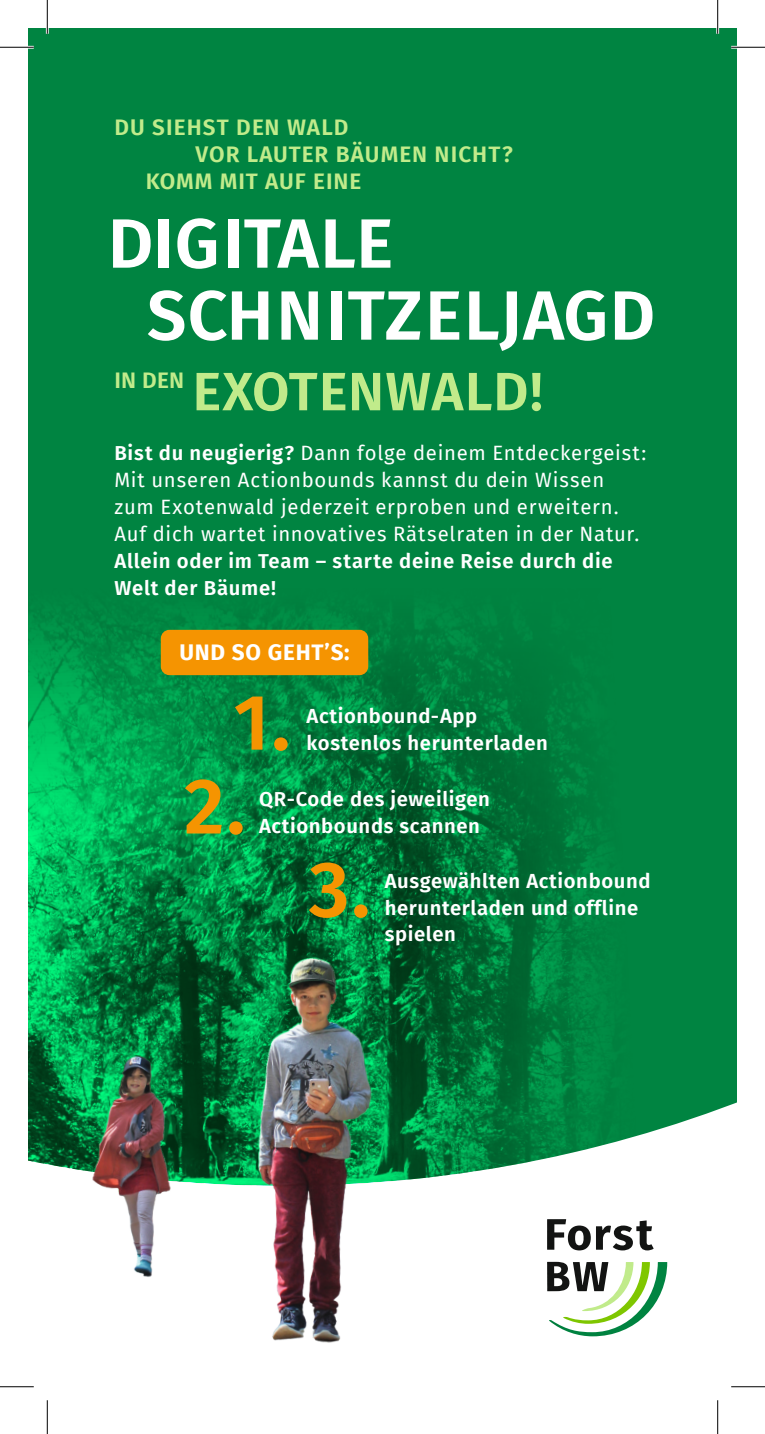
<style>
.page{position:relative;width:765px;height:1434px;background:#fff}
.page>*{position:absolute;margin:0;border:0;box-sizing:border-box;transform-origin:0 0}
.t1{font:600 78.75px "Fira Sans";color:#f59401}
.t2{font:600 69.75px/72px "Fira Sans";letter-spacing:.01em;color:#fff}
.t3{font:600 54px "Fira Sans";letter-spacing:.015em;color:#c1eb8b}
.t4{font:600 22.5px "Fira Sans";letter-spacing:.04em;color:#c1eb8b}
.t5{font:700 22.5px "Fira Sans";letter-spacing:.035em;color:#fff}
.t6{font:600 20.25px/27px "Fira Sans";letter-spacing:.03em;color:#fff}
.t7{font:20.25px/27px "Fira Sans";letter-spacing:.04em;color:#fff}
.s1{font-weight:600}
</style>
<div class="page">
<div style="left:28px;top:28px;width:708px;height:1082px;background:#008441"></div>
<img style="left:629px;top:502px;width:88px;height:826px">
<img style="left:28px;top:502px;width:601px;height:841px">
<div style="left:161px;top:630px;width:207px;height:45px;background:#f59401;border-radius:9px"></div>
<hr style="left:0;top:46px;width:34px;height:3px;background:#fff">
<hr style="left:730px;top:46px;width:34px;height:3px;background:#fff">
<hr style="left:46px;top:0;width:3px;height:34px;background:#fff">
<hr style="left:716px;top:0;width:2px;height:34px;background:#fff">
<hr style="left:0;top:47px;width:34px;height:1px;background:#000">
<hr style="left:730px;top:47px;width:34px;height:1px;background:#000">
<hr style="left:0;top:1386px;width:34px;height:1px;background:#000">
<hr style="left:730px;top:1386px;width:34px;height:1px;background:#000">
<hr style="left:47px;top:0;width:1px;height:34px;background:#000">
<hr style="left:47px;top:1400px;width:1px;height:34px;background:#000">
<hr style="left:717px;top:0;width:1px;height:34px;background:#000">
<hr style="left:717px;top:1400px;width:1px;height:34px;background:#000">
<p class="t4" style="left:114px;top:109px;width:235px">DU SIEHST DEN WALD</p>
<p class="t4" style="left:195px;top:136px;width:319px">VOR LAUTER BÄUMEN NICHT?</p>
<p class="t4" style="left:146px;top:163px;width:217px">KOMM MIT AUF EINE</p>
<h2 class="t2" style="left:147px;top:203px;width:509px;text-indent:-39px">DIGITALE<br>SCHNITZELJAGD</h2>
<p class="t4" style="left:114px;top:362px;width:71px">IN DEN</p>
<h3 class="t3" style="left:192px;top:347px;width:351px">EXOTENWALD!</h3>
<p class="t7" style="left:114px;top:438px;width:533px"><span class="s1">Bist du neugierig?</span> Dann folge deinem Entdeckergeist:<br>Mit unseren Actionbounds kannst du dein Wissen zum Exotenwald jederzeit erproben und erweitern.<br>Auf dich wartet innovatives Rätselraten in der Natur.</p>
<p class="t6" style="left:114px;top:546px;width:499px">Allein oder im Team – starte deine Reise durch die<br>Welt der Bäume!</p>
<p class="t5" style="left:179px;top:633px;width:172px">UND SO GEHT’S:</p>
<h1 class="t1" style="left:233px;top:657px;width:58px">1.</h1>
<p class="t6" style="left:306px;top:701px;width:243px">Actionbound-App kostenlos herunterladen</p>
<h1 class="t1" style="left:184px;top:741px;width:63px">2.</h1>
<p class="t6" style="left:259px;top:785px;width:232px">QR-Code des jeweiligen<br>Actionbounds scannen</p>
<h1 class="t1" style="left:309px;top:824px;width:63px">3.</h1>
<p class="t6" style="left:384px;top:866px;width:267px">Ausgewählten Actionbound herunterladen und offline spielen</p>
</div>
